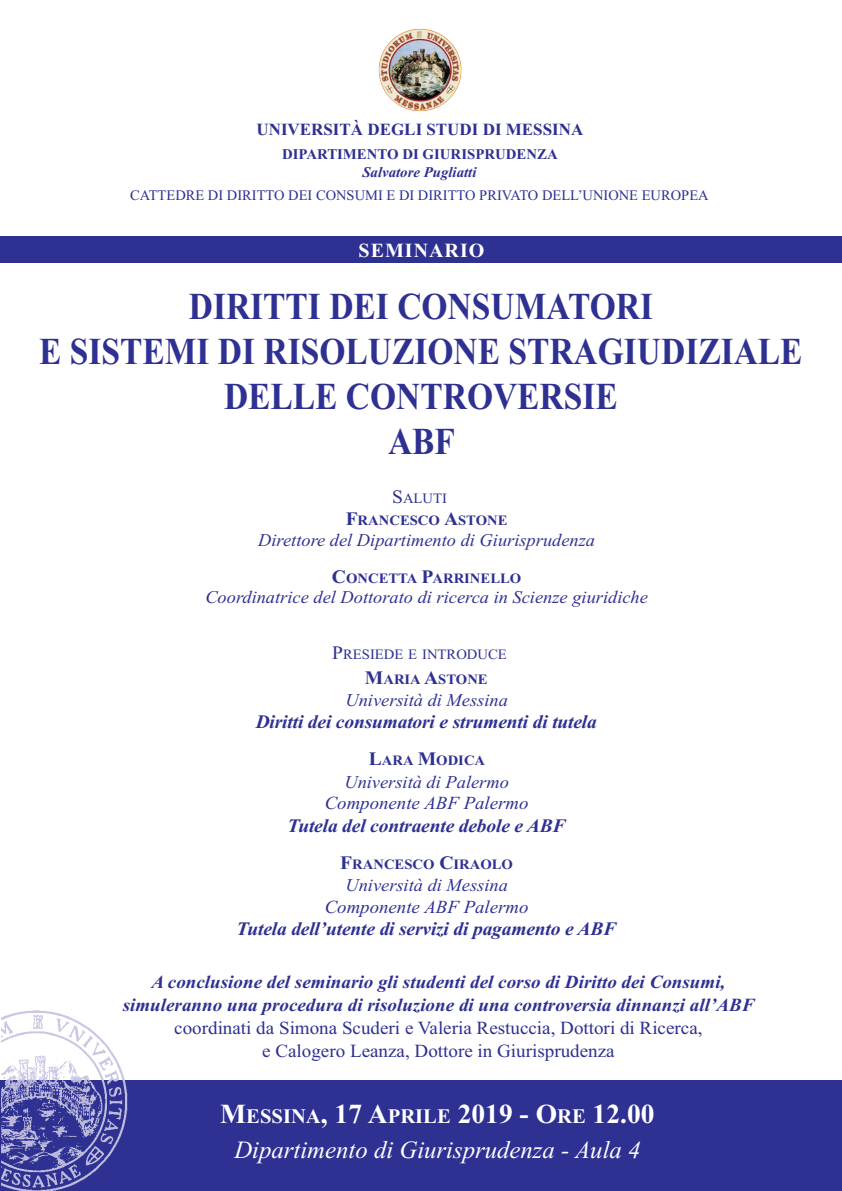
<style>
.page{position:relative;width:842px;height:1191px;background:#fff}
.page>*{position:absolute;margin:0;border:0;box-sizing:border-box;transform-origin:0 0}
.t1{font:700 38px/45px "Times New Roman";color:#2e3092;text-align:center;scale:.88 1}
.t2{font:700 27.5px "Times New Roman";color:#fff}
.t3{font:italic 24.8px "Times New Roman";color:#fff}
.t4{font:700 20px "Times New Roman";letter-spacing:.05em;color:#fff}
.t5{font:italic 700 19px "Times New Roman";letter-spacing:-.01em;color:#2e3092}
.t6{font:italic 700 18.5px/23px "Times New Roman";color:#2e3092;text-align:center}
.t7{font:18.5px/23px "Times New Roman";color:#2e3092;text-align:center}
.t8{font:italic 18.4px "Times New Roman";color:#2e3092}
.t9{font:italic 17.9px "Times New Roman";color:#2e3092}
.t10{font:700 17px "Times New Roman";color:#2e3092}
.t11{font:700 14.8px "Times New Roman";color:#2e3092}
.t12{font:italic 700 14.8px "Times New Roman";color:#2e3092}
.t13{font:14.5px "Times New Roman";color:#2e3092}
.t14{font:700 14.3px/22.5px "Times New Roman";color:#2e3092}
.t15{font:14.3px/24.8px "Times New Roman";color:#2e3092}
.s1{font-weight:400;font-size:19px}
.s2{font-weight:400}
.s3{font-size:19px}
.s4{font-weight:700;font-size:19px}
.s5{font-weight:700}
.s6{font-size:20.6px}
</style>
<div class="page">
<div style="left:0;top:1080px;width:842px;height:111px;background:#2e3092"></div>
<img style="left:379px;top:28px;width:82px;height:83px;border-radius:50%">
<img style="left:1px;top:1010px;width:127px;height:180px">
<div style="left:0;top:237px;width:842px;height:26px;background:#2e3092"></div>
<p class="t10" style="left:256px;top:119px;width:328px">UNIVERSITÀ DEGLI STUDI DI MESSINA</p>
<p class="t11" style="left:282px;top:145px;width:277px">DIPARTIMENTO DI GIURISPRUDENZA</p>
<p class="t12" style="left:362px;top:163px;width:116px">Salvatore Pugliatti</p>
<p class="t13" style="left:130px;top:187px;width:580px">CATTEDRE DI DIRITTO DEI CONSUMI E DI DIRITTO PRIVATO DELL’UNIONE EUROPEA</p>
<p class="t4" style="left:359px;top:238px;width:127px">SEMINARIO</p>
<h1 class="t1" style="left:39px;top:283px;width:869px">DIRITTI DEI CONSUMATORI<br>E SISTEMI DI RISOLUZIONE STRAGIUDIZIALE<br>DELLE CONTROVERSIE<br>ABF</h1>
<p class="t14" style="left:346px;top:486px;width:163px;text-indent:46px"><span class="s1">S</span><span class="s2">ALUTI<br></span><span class="s3">F</span>RANCESCO <span class="s3">A</span>STONE</p>
<p class="t9" style="left:258px;top:529px;width:338px">Direttore del Dipartimento di Giurisprudenza</p>
<p class="t14" style="left:332px;top:566px;width:191px"><span class="s3">C</span>ONCETTA <span class="s3">P</span>ARRINELLO</p>
<p class="t9" style="left:205px;top:587px;width:444px">Coordinatrice del Dottorato di ricerca in Scienze giuridiche</p>
<p class="t15" style="left:365px;top:642px;width:143px;text-indent:-33px"><span class="s3">P</span>RESIEDE E INTRODUCE<br><span class="s4">M</span><span class="s5">ARIA</span> <span class="s4">A</span><span class="s5">STONE</span></p>
<p class="t9" style="left:345px;top:689px;width:164px">Università di Messina</p>
<p class="t5" style="left:256px;top:710px;width:343px">Diritti dei consumatori e strumenti di tutela</p>
<p class="t14" style="left:369px;top:749px;width:118px"><span class="s3">L</span>ARA <span class="s3">M</span>ODICA</p>
<p class="t9" style="left:344px;top:771px;width:166px">Università di Palermo</p>
<p class="t8" style="left:325px;top:792px;width:205px">Componente ABF Palermo</p>
<p class="t5" style="left:287px;top:814px;width:280px">Tutela del contraente debole e ABF</p>
<p class="t14" style="left:340px;top:853px;width:174px"><span class="s3">F</span>RANCESCO <span class="s3">C</span>IRAOLO</p>
<p class="t9" style="left:345px;top:874px;width:164px">Università di Messina</p>
<p class="t8" style="left:325px;top:896px;width:205px">Componente ABF Palermo</p>
<p class="t5" style="left:236px;top:917px;width:381px">Tutela dell’utente di servizi di pagamento e ABF</p>
<p class="t6" style="left:123px;top:969px;width:633px">A conclusione del seminario gli studenti del corso di Diritto dei Consumi, simuleranno una procedura di risoluzione di una controversia dinnanzi all’ABF</p>
<p class="t7" style="left:174px;top:1015px;width:530px">coordinati da Simona Scuderi e Valeria Restuccia, Dottori di Ricerca, e Calogero Leanza, Dottore in Giurisprudenza</p>
<h2 class="t2" style="left:220px;top:1097px;width:436px">M<span class="s6">ESSINA</span>, 17 A<span class="s6">PRILE</span> 2019 - O<span class="s6">RE</span> 12.00</h2>
<h3 class="t3" style="left:234px;top:1134px;width:408px">Dipartimento di Giurisprudenza - Aula 4</h3>
</div>
